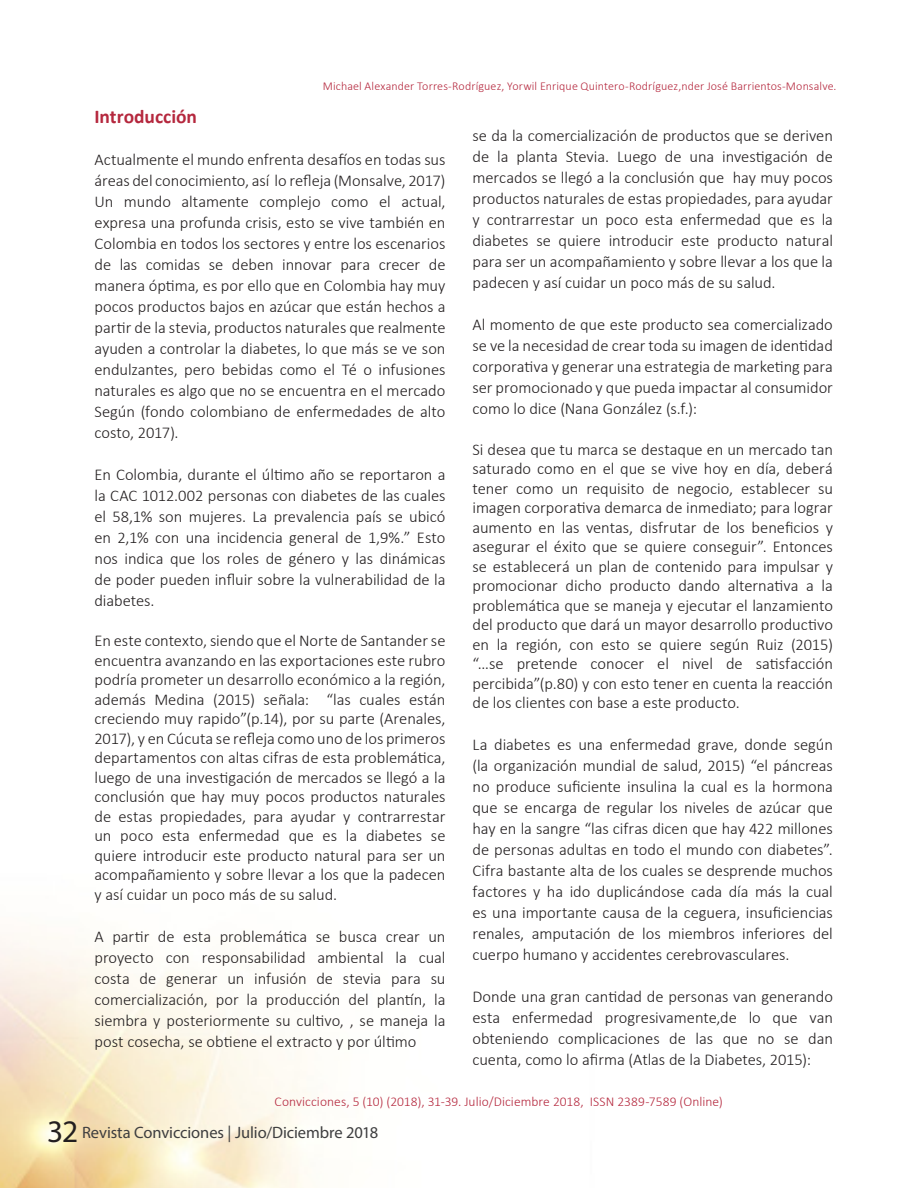
<style>
.page{position:relative;width:918px;height:1188px;background:#fff}
.page>*{position:absolute;margin:0;border:0;box-sizing:border-box;transform-origin:0 0}
.sub{font:700 19.5px "Calibri";color:#b5283e}
.Sub2{font:300 16.5px/21px "Calibri";letter-spacing:-.005em;color:#231f20;text-align:justify}
.t1{font:16.5px "Myriad Pro";letter-spacing:-.005em;color:#3e3e3f}
.Sub2-2{font:300 13.5px "Calibri";letter-spacing:.005em;color:#b5283e}
.autor{font:300 12px "Calibri";letter-spacing:.01em;color:#b5283e}
.s1{font-size:31.5px;color:#231f20}
</style>
<div class="page">
<img style="left:0;top:936px;width:311px;height:252px">
<p class="autor" style="left:323px;top:79px;width:515px">Michael Alexander Torres-Rodríguez, Yorwil Enrique Quintero-Rodríguez,nder José Barrientos-Monsalve.</p>
<p class="sub" style="left:94px;top:104px;width:104px">Introducción</p>
<p class="Sub2" style="left:94px;top:148px;width:353px">Actualmente el mundo enfrenta desafíos en todas sus áreas del conocimiento, así lo refleja (Monsalve, 2017)<br>Un mundo altamente complejo como el actual, expresa una profunda crisis, esto se vive también en Colombia en todos los sectores y entre los escenarios de las comidas se deben innovar para crecer de manera óptima, es por ello que en Colombia hay muy pocos productos bajos en azúcar que están hechos a partir de la stevia, productos naturales que realmente ayuden a controlar la diabetes, lo que más se ve son endulzantes, pero bebidas como el Té o infusiones naturales es algo que no se encuentra en el mercado Según (fondo colombiano de enfermedades de alto costo, 2017).</p>
<p class="Sub2" style="left:94px;top:463px;width:353px">En Colombia, durante el último año se reportaron a la CAC 1012.002 personas con diabetes de las cuales el 58,1% son mujeres. La prevalencia país se ubicó en 2,1% con una incidencia general de 1,9%.” Esto nos indica que los roles de género y las dinámicas de poder pueden influir sobre la vulnerabilidad de la diabetes.</p>
<p class="Sub2" style="left:94px;top:631px;width:353px;line-height:19.5px">En este contexto, siendo que el Norte de Santander se encuentra avanzando en las exportaciones este rubro podría prometer un desarrollo económico a la región, además Medina (2015) señala: “las cuales están creciendo muy rapido”(p.14), por su parte (Arenales, 2017), y en Cúcuta se refleja como uno de los primeros departamentos con altas cifras de esta problemática, luego de una investigación de mercados se llegó a la conclusión que hay muy pocos productos naturales de estas propiedades, para ayudar y contrarrestar un poco esta enfermedad que es la diabetes se quiere introducir este producto natural para ser un acompañamiento y sobre llevar a los que la padecen y así cuidar un poco más de su salud.</p>
<p class="Sub2" style="left:94px;top:925px;width:353px">A partir de esta problemática se busca crear un proyecto con responsabilidad ambiental la cual costa de generar un infusión de stevia para su comercialización, por la producción del plantín, la siembra y posteriormente su cultivo, , se maneja la post cosecha, se obtiene el extracto y por último</p>
<p class="Sub2" style="left:472px;top:125px;width:362px">se da la comercialización de productos que se deriven de la planta Stevia. Luego de una investigación de mercados se llegó a la conclusión que hay muy pocos productos naturales de estas propiedades, para ayudar y contrarrestar un poco esta enfermedad que es la diabetes se quiere introducir este producto natural para ser un acompañamiento y sobre llevar a los que la padecen y así cuidar un poco más de su salud.</p>
<p class="Sub2" style="left:472px;top:314px;width:362px">Al momento de que este producto sea comercializado se ve la necesidad de crear toda su imagen de identidad corporativa y generar una estrategia de marketing para ser promocionado y que pueda impactar al consumidor como lo dice (Nana González (s.f.):</p>
<p class="Sub2" style="left:472px;top:439px;width:362px;line-height:19.5px">Si desea que tu marca se destaque en un mercado tan saturado como en el que se vive hoy en día, deberá tener como un requisito de negocio, establecer su imagen corporativa demarca de inmediato; para lograr aumento en las ventas, disfrutar de los beneficios y asegurar el éxito que se quiere conseguir”. Entonces se establecerá un plan de contenido para impulsar y promocionar dicho producto dando alternativa a la problemática que se maneja y ejecutar el lanzamiento del producto que dará un mayor desarrollo productivo en la región, con esto se quiere según Ruiz (2015) “…se pretende conocer el nivel de satisfacción percibida”(p.80) y con esto tener en cuenta la reacción de los clientes con base a este producto.</p>
<p class="Sub2" style="left:472px;top:734px;width:362px">La diabetes es una enfermedad grave, donde según (la organización mundial de salud, 2015) “el páncreas no produce suficiente insulina la cual es la hormona que se encarga de regular los niveles de azúcar que hay en la sangre “las cifras dicen que hay 422 millones de personas adultas en todo el mundo con diabetes”.<br>Cifra bastante alta de los cuales se desprende muchos factores y ha ido duplicándose cada día más la cual es una importante causa de la ceguera, insuficiencias renales, amputación de los miembros inferiores del cuerpo humano y accidentes cerebrovasculares.</p>
<p class="Sub2" style="left:472px;top:986px;width:362px">Donde una gran cantidad de personas van generando esta enfermedad progresivamente,de lo que van obteniendo complicaciones de las que no se dan cuenta, como lo afirma (Atlas de la Diabetes, 2015):</p>
<p class="Sub2-2" style="left:275px;top:1093px;width:450px">Convicciones, 5 (10) (2018), 31-39. Julio/Diciembre 2018, ISSN 2389-7589 (Online)</p>
<p class="t1" style="left:47px;top:1122px;width:332px"><span class="s1">32</span> Revista Convicciones | Julio/Diciembre 2018</p>
</div>
